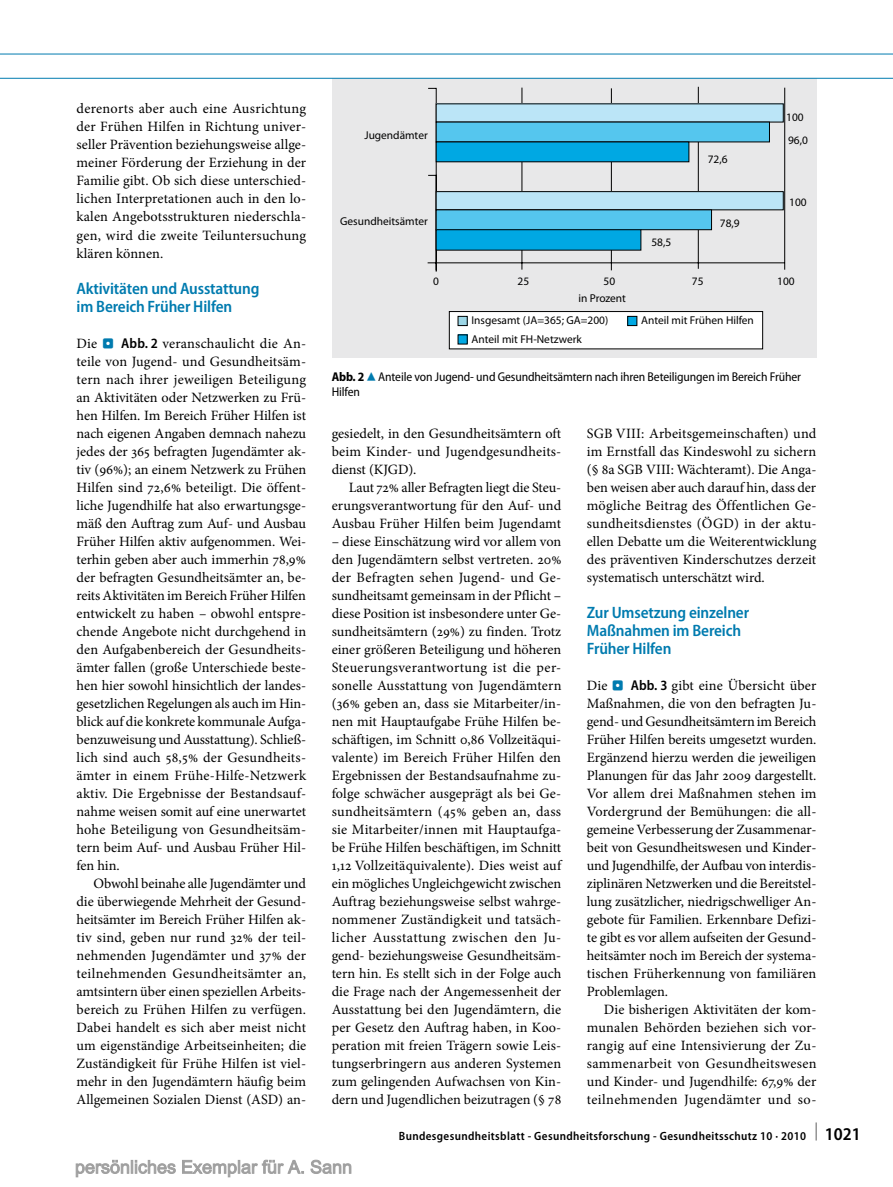
<style>
.page{position:relative;width:893px;height:1187px;background:#fff}
.page>*{position:absolute;margin:0;border:0;box-sizing:border-box;transform-origin:0 0}
.t1{font:600 semi-condensed 16.5px/18px "Myriad Pro";letter-spacing:-.01em;color:#007baf}
.t2{font:14.25px/18px "Minion Pro";letter-spacing:.005em;color:#000;text-align:justify}
.t3{font:semi-condensed 12.75px/15px "Myriad Pro";letter-spacing:-.01em;color:#000}
.t4{font:600 semi-condensed 12px "Myriad Pro";letter-spacing:.03em;color:#000}
.t5{font:11.4px "Myriad Pro";color:#000}
.s1{font-family:"S Buttons";font-size:13.5px;color:#007baf}
.s2{font-family:"Myriad Pro";font-weight:600;font-stretch:semi-condensed}
.s3{font-weight:700}
.s4{font-family:"S Buttons";font-stretch:normal;font-size:14.25px;color:#007baf}
.s5{font-size:18px}
</style>
<div class="page">
<div style="left:332px;top:78px;width:484px;height:279px;background:#e8e8e9"></div>
<svg style="left:427px;top:86px;width:358px;height:186px"></svg>
<div style="left:436px;top:104px;width:347px;height:18px;background:#bbe5f7"></div>
<div style="left:436px;top:192px;width:347px;height:18px;background:#bbe5f7"></div>
<div style="left:436px;top:191px;width:348px;height:19px;border:1px solid #000"></div>
<div style="left:436px;top:122px;width:333px;height:20px;background:#55c6ee"></div>
<div style="left:436px;top:210px;width:275px;height:20px;background:#55c6ee"></div>
<div style="left:436px;top:209px;width:276px;height:21px;border:1px solid #000"></div>
<div style="left:436px;top:142px;width:253px;height:20px;background:#00a8e3"></div>
<div style="left:436px;top:141px;width:253px;height:21px;border:1px solid #000"></div>
<div style="left:436px;top:230px;width:205px;height:20px;background:#00a8e3"></div>
<div style="left:436px;top:229px;width:205px;height:21px;border:1px solid #000"></div>
<div style="left:449px;top:311px;width:314px;height:38px;background:#fff"></div>
<div style="left:449px;top:311px;width:314px;height:38px;border:1px solid #000"></div>
<div style="left:458px;top:316px;width:9px;height:9px;background:#9cd6e6"></div>
<div style="left:458px;top:316px;width:10px;height:10px;border:1px solid #000"></div>
<div style="left:628px;top:316px;width:9px;height:9px;background:#00a8e3"></div>
<div style="left:627px;top:316px;width:10px;height:10px;border:1px solid #000"></div>
<div style="left:458px;top:335px;width:9px;height:9px;background:#00a8e3"></div>
<div style="left:458px;top:334px;width:10px;height:10px;border:1px solid #000"></div>
<hr style="left:0;top:54px;width:893px;height:1px;background:#007baf">
<hr style="left:0;top:78px;width:893px;height:1px;background:#007baf">
<svg style="left:75px;top:1159px;width:277px;height:18px"></svg>
<p class="t2" style="left:77px;top:100px;width:231px">derenorts aber auch eine Ausrichtung der Frühen Hilfen in Richtung univer&shy;seller Prävention beziehungsweise allge&shy;meiner Förderung der Erziehung in der Familie gibt. Ob sich diese unterschied&shy;lichen Interpretationen auch in den lo&shy;kalen Angebotsstrukturen niederschla&shy;gen, wird die zweite Teiluntersuchung klären können.</p>
<p class="t1" style="left:77px;top:279px;width:184px">Aktivitäten und Ausstattung im Bereich Früher Hilfen</p>
<p class="t2" style="left:77px;top:334px;width:231px">Die <span class="s1">.</span> <span class="s2">Abb. 2</span> veranschaulicht die An&shy;teile von Jugend- und Gesundheitsäm&shy;tern nach ihrer jeweiligen Beteiligung an Aktivitäten oder Netzwerken zu Frü&shy;hen Hilfen. Im Bereich Früher Hilfen ist nach eigenen Angaben demnach nahezu jedes der 365 befragten Jugendämter ak&shy;tiv (96%); an einem Netzwerk zu Frühen Hilfen sind 72,6% beteiligt. Die öffent&shy;liche Jugendhilfe hat also erwartungsge&shy;mäß den Auftrag zum Auf- und Ausbau Früher Hilfen aktiv aufgenommen. Wei&shy;terhin geben aber auch immerhin 78,9% der befragten Gesundheitsämter an, be&shy;reits Aktivitäten im Bereich Früher Hilfen entwickelt zu haben – obwohl entspre&shy;chende Angebote nicht durchgehend in den Aufgabenbereich der Gesundheits&shy;ämter fallen (große Unterschiede beste&shy;hen hier sowohl hinsichtlich der landes&shy;gesetzlichen Regelungen als auch im Hin&shy;blick auf die konkrete kommunale Aufga&shy;benzuweisung und Ausstattung). Schließ&shy;lich sind auch 58,5% der Gesundheits&shy;ämter in einem Frühe-Hilfe-Netzwerk aktiv. Die Ergebnisse der Bestandsauf&shy;nahme weisen somit auf eine unerwartet hohe Beteiligung von Gesundheitsäm&shy;tern beim Auf- und Ausbau Früher Hil&shy;fen hin.</p>
<p class="t2" style="left:77px;top:874px;width:231px;text-indent:17px">Obwohl beinahe alle Jugendämter und die überwiegende Mehrheit der Gesund&shy;heitsämter im Bereich Früher Hilfen ak&shy;tiv sind, geben nur rund 32% der teil&shy;nehmenden Jugendämter und 37% der teilnehmenden Gesundheitsämter an, amtsintern über einen speziellen Arbeits&shy;bereich zu Frühen Hilfen zu verfügen.<br>Dabei handelt es sich aber meist nicht um eigenständige Arbeitseinheiten; die Zuständigkeit für Frühe Hilfen ist viel&shy;mehr in den Jugendämtern häufig beim Allgemeinen Sozialen Dienst (ASD) an-</p>
<p class="t5" style="left:364px;top:128px;width:65px">Jugendämter</p>
<p class="t5" style="left:340px;top:214px;width:89px">Gesundheitsämter</p>
<p class="t5" style="left:651px;top:235px;width:21px">58,5</p>
<p class="t5" style="left:708px;top:152px;width:21px">72,6</p>
<p class="t5" style="left:720px;top:216px;width:21px">78,9</p>
<p class="t5" style="left:786px;top:110px;width:19px">100</p>
<p class="t5" style="left:788px;top:133px;width:21px">96,0</p>
<p class="t5" style="left:789px;top:195px;width:19px">100</p>
<p class="t5" style="left:433px;top:274px;width:7px">0</p>
<p class="t5" style="left:517px;top:274px;width:13px">25</p>
<p class="t5" style="left:604px;top:274px;width:13px">50</p>
<p class="t5" style="left:692px;top:274px;width:13px">75</p>
<p class="t5" style="left:777px;top:274px;width:19px">100</p>
<p class="t5" style="left:578px;top:291px;width:49px">in Prozent</p>
<p class="t5" style="left:471px;top:313px;width:138px">Insgesamt (JA=365; GA=200)</p>
<p class="t5" style="left:641px;top:313px;width:114px">Anteil mit Frühen Hilfen</p>
<p class="t5" style="left:471px;top:332px;width:112px">Anteil mit FH-Netzwerk</p>
<p class="t3" style="left:332px;top:369px;width:471px"><span class="s3">Abb. 2</span><span class="s4">8</span>Anteile von Jugend- und Gesundheitsämtern nach ihren Beteiligungen im Bereich Früher<br>Hilfen</p>
<p class="t2" style="left:332px;top:424px;width:231px">gesiedelt, in den Gesundheitsämtern oft beim Kinder- und Jugendgesundheits&shy;dienst (KJGD).</p>
<p class="t2" style="left:332px;top:478px;width:231px;text-indent:17px">Laut 72% aller Befragten liegt die Steu&shy;erungsverantwortung für den Auf- und Ausbau Früher Hilfen beim Jugendamt</p>
<p class="t2" style="left:332px;top:532px;width:231px">– diese Einschätzung wird vor allem von den Jugendämtern selbst vertreten. 20% der Befragten sehen Jugend- und Ge&shy;sundheitsamt gemeinsam in der Pflicht – diese Position ist insbesondere unter Ge&shy;sundheitsämtern (29%) zu finden. Trotz einer größeren Beteiligung und höheren Steuerungsverantwortung ist die per&shy;sonelle Ausstattung von Jugendämtern (36% geben an, dass sie Mitarbeiter/in&shy;nen mit Hauptaufgabe Frühe Hilfen be&shy;schäftigen, im Schnitt 0,86 Vollzeitäqui&shy;valente) im Bereich Früher Hilfen den Ergebnissen der Bestandsaufnahme zu&shy;folge schwächer ausgeprägt als bei Ge&shy;sundheitsämtern (45% geben an, dass sie Mitarbeiter/innen mit Hauptaufga&shy;be Frühe Hilfen beschäftigen, im Schnitt 1,12 Vollzeitäquivalente). Dies weist auf ein mögliches Ungleichgewicht zwischen Auftrag beziehungsweise selbst wahrge&shy;nommener Zuständigkeit und tatsäch&shy;licher Ausstattung zwischen den Ju&shy;gend- beziehungsweise Gesundheitsäm&shy;tern hin. Es stellt sich in der Folge auch die Frage nach der Angemessenheit der Ausstattung bei den Jugendämtern, die per Gesetz den Auftrag haben, in Koo&shy;peration mit freien Trägern sowie Leis&shy;tungserbringern aus anderen Systemen zum gelingenden Aufwachsen von Kin&shy;dern und Jugendlichen beizutragen (§ 78</p>
<p class="t2" style="left:587px;top:424px;width:231px">SGB VIII: Arbeitsgemeinschaften) und im Ernstfall das Kindeswohl zu sichern (§ 8a SGB VIII: Wächteramt). Die Anga&shy;ben weisen aber auch darauf hin, dass der mögliche Beitrag des Öffentlichen Ge&shy;sundheitsdienstes (ÖGD) in der aktu&shy;ellen Debatte um die Weiterentwicklung des präventiven Kinderschutzes derzeit systematisch unterschätzt wird.</p>
<p class="t1" style="left:587px;top:603px;width:164px">Zur Umsetzung einzelner<br>Maßnahmen im Bereich<br>Früher Hilfen</p>
<p class="t2" style="left:587px;top:676px;width:231px">Die <span class="s1">.</span> <span class="s2">Abb. 3</span> gibt eine Übersicht über Maßnahmen, die von den befragten Ju&shy;gend- und Gesundheitsämtern im Bereich Früher Hilfen bereits umgesetzt wurden.<br>Ergänzend hierzu werden die jeweiligen Planungen für das Jahr 2009 dargestellt.<br>Vor allem drei Maßnahmen stehen im Vordergrund der Bemühungen: die all&shy;gemeine Verbesserung der Zusammenar&shy;beit von Gesundheitswesen und Kinder&shy;und Jugendhilfe, der Aufbau von interdis&shy;ziplinären Netzwerken und die Bereitstel&shy;lung zusätzlicher, niedrigschwelliger An&shy;gebote für Familien. Erkennbare Defizi&shy;te gibt es vor allem aufseiten der Gesund&shy;heitsämter noch im Bereich der systema&shy;tischen Früherkennung von familiären Problemlagen.</p>
<p class="t2" style="left:587px;top:1000px;width:231px;text-indent:17px">Die bisherigen Aktivitäten der kom&shy;munalen Behörden beziehen sich vor&shy;rangig auf eine Intensivierung der Zu&shy;sammenarbeit von Gesundheitswesen und Kinder- und Jugendhilfe: 67,9% der teilnehmenden Jugendämter und so-</p>
<p class="t4" style="left:399px;top:1129px;width:463px">Bundesgesundheitsblatt - Gesundheitsforschung - Gesundheitsschutz 10 · 2010 <sup>|</sup> <span class="s5">1021</span></p>
</div>
